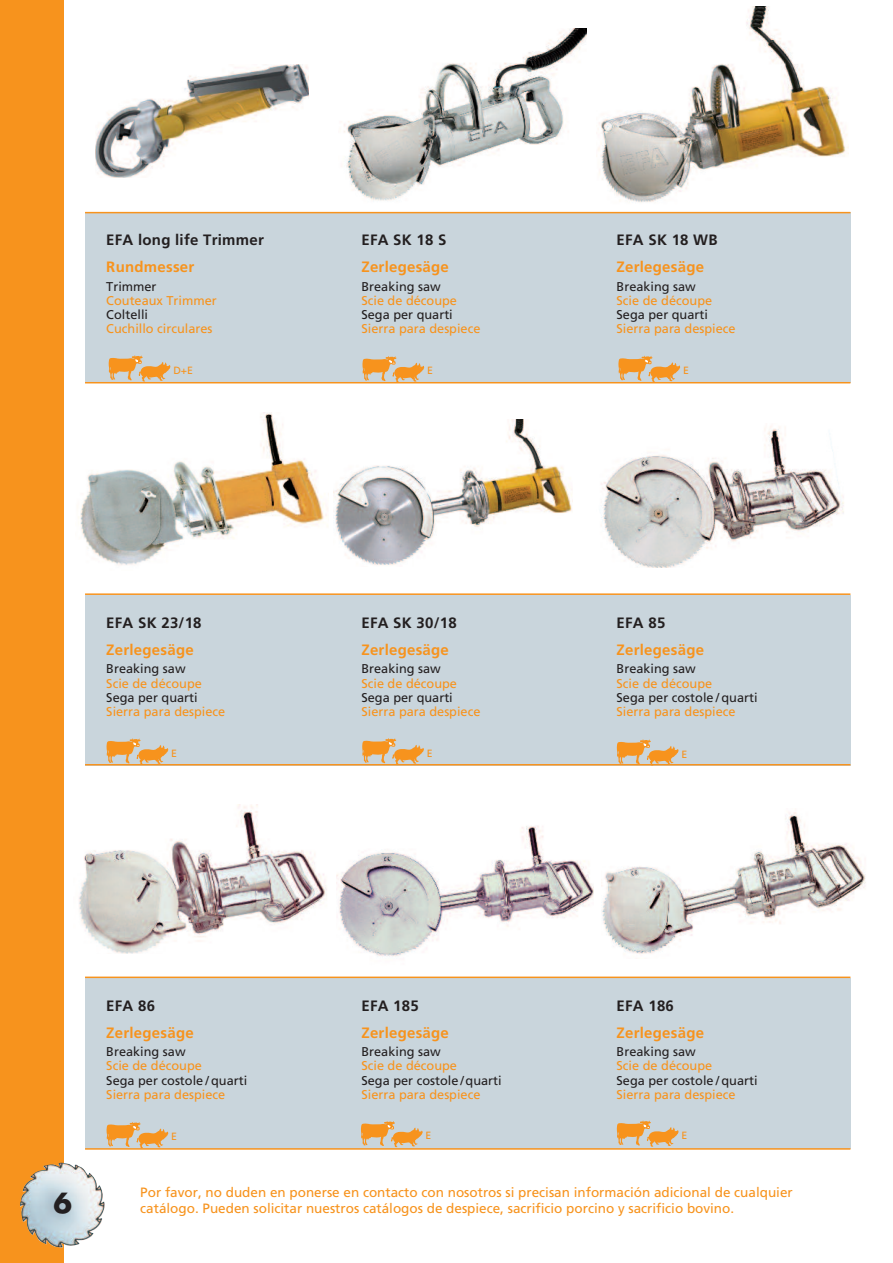
<style>
.page{position:relative;width:893px;height:1263px;background:#fff}
.page>*{position:absolute;margin:0;border:0;box-sizing:border-box;transform-origin:0 0}
.t1{font:700 27px "Futura";color:#231f20}
.t2{font:700 15px "Frutiger";letter-spacing:.015em;color:#f7931d}
.t3{font:700 15px "Frutiger";letter-spacing:.015em;color:#231f20}
.t4{font:13.5px/16.5px "Frutiger";color:#f7931d}
.t5{font:12.75px "Frutiger";color:#f7931d}
.t6{font:12.75px "Frutiger";color:#231f20}
.t7{font:10.5px "Frutiger";color:#f7931d}
</style>
<div class="page">
<div style="left:85px;top:213px;width:765px;height:170px;background:#c9d5dc"></div>
<div style="left:0;top:0;width:64px;height:1263px;background:#f7931d"></div>
<hr style="left:85px;top:382px;width:765px;height:1px;background:#f7931d">
<div style="left:85px;top:978px;width:765px;height:170px;background:#c9d5dc"></div>
<hr style="left:85px;top:976px;width:765px;height:2px;background:#f7931d">
<img style="left:333px;top:420px;width:239px;height:145px">
<img style="left:601px;top:426px;width:243px;height:142px">
<img style="left:79px;top:804px;width:248px;height:149px">
<div style="left:85px;top:595px;width:765px;height:170px;background:#c9d5dc"></div>
<hr style="left:85px;top:593px;width:765px;height:2px;background:#f7931d">
<hr style="left:85px;top:764px;width:765px;height:1px;background:#f7931d">
<img style="left:598px;top:7px;width:250px;height:196px">
<img style="left:78px;top:412px;width:250px;height:153px">
<img style="left:336px;top:826px;width:258px;height:131px">
<img style="left:20px;top:1162px;width:85px;height:86px">
<img style="left:601px;top:812px;width:265px;height:142px">
<hr style="left:85px;top:212px;width:765px;height:1px;background:#f7931d">
<hr style="left:85px;top:1148px;width:765px;height:2px;background:#f7931d">
<svg style="left:106px;top:738px;width:63px;height:26px"></svg>
<svg style="left:362px;top:738px;width:62px;height:26px"></svg>
<svg style="left:617px;top:739px;width:62px;height:25px"></svg>
<svg style="left:106px;top:1122px;width:63px;height:26px"></svg>
<svg style="left:361px;top:1121px;width:62px;height:26px"></svg>
<svg style="left:617px;top:1120px;width:62px;height:27px"></svg>
<img style="left:344px;top:29px;width:242px;height:172px">
<svg style="left:362px;top:356px;width:62px;height:26px"></svg>
<svg style="left:618px;top:356px;width:62px;height:26px"></svg>
<img style="left:96px;top:65px;width:213px;height:113px">
<svg style="left:109px;top:355px;width:62px;height:26px"></svg>
<p class="t3" style="left:106px;top:234px;width:159px">EFA long life Trimmer</p>
<p class="t2" style="left:106px;top:261px;width:90px">Rundmesser</p>
<p class="t6" style="left:106px;top:281px;width:52px">Trimmer</p>
<p class="t5" style="left:106px;top:295px;width:112px">Couteaux Trimmer</p>
<p class="t6" style="left:106px;top:310px;width:43px">Coltelli</p>
<p class="t5" style="left:106px;top:324px;width:108px">Cuchillo circulares</p>
<p class="t3" style="left:361px;top:234px;width:87px">EFA SK 18 S</p>
<p class="t2" style="left:361px;top:261px;width:89px">Zerlegesäge</p>
<p class="t6" style="left:361px;top:281px;width:81px">Breaking saw</p>
<p class="t5" style="left:361px;top:295px;width:97px">Scie de découpe</p>
<p class="t6" style="left:361px;top:310px;width:93px">Sega per quarti</p>
<p class="t5" style="left:361px;top:324px;width:121px">Sierra para despiece</p>
<p class="t3" style="left:617px;top:234px;width:103px">EFA SK 18 WB</p>
<p class="t2" style="left:617px;top:261px;width:89px">Zerlegesäge</p>
<p class="t6" style="left:617px;top:281px;width:81px">Breaking saw</p>
<p class="t5" style="left:617px;top:295px;width:97px">Scie de découpe</p>
<p class="t6" style="left:617px;top:310px;width:93px">Sega per quarti</p>
<p class="t5" style="left:617px;top:324px;width:121px">Sierra para despiece</p>
<p class="t7" style="left:173px;top:366px;width:21px">D+E</p>
<p class="t7" style="left:427px;top:367px;width:7px">E</p>
<p class="t7" style="left:683px;top:366px;width:7px">E</p>
<p class="t3" style="left:106px;top:617px;width:97px">EFA SK 23/18</p>
<p class="t2" style="left:106px;top:644px;width:89px">Zerlegesäge</p>
<p class="t6" style="left:106px;top:664px;width:81px">Breaking saw</p>
<p class="t5" style="left:106px;top:678px;width:97px">Scie de découpe</p>
<p class="t6" style="left:106px;top:692px;width:93px">Sega per quarti</p>
<p class="t5" style="left:106px;top:706px;width:121px">Sierra para despiece</p>
<p class="t3" style="left:361px;top:617px;width:97px">EFA SK 30/18</p>
<p class="t2" style="left:361px;top:644px;width:89px">Zerlegesäge</p>
<p class="t6" style="left:361px;top:664px;width:81px">Breaking saw</p>
<p class="t5" style="left:361px;top:678px;width:97px">Scie de découpe</p>
<p class="t6" style="left:361px;top:692px;width:93px">Sega per quarti</p>
<p class="t5" style="left:361px;top:706px;width:121px">Sierra para despiece</p>
<p class="t3" style="left:617px;top:617px;width:50px">EFA 85</p>
<p class="t2" style="left:617px;top:644px;width:89px">Zerlegesäge</p>
<p class="t6" style="left:617px;top:664px;width:81px">Breaking saw</p>
<p class="t5" style="left:617px;top:678px;width:97px">Scie de découpe</p>
<p class="t6" style="left:617px;top:692px;width:142px">Sega per costole / quarti</p>
<p class="t5" style="left:617px;top:706px;width:121px">Sierra para despiece</p>
<p class="t7" style="left:171px;top:749px;width:7px">E</p>
<p class="t7" style="left:427px;top:749px;width:7px">E</p>
<p class="t7" style="left:681px;top:750px;width:7px">E</p>
<p class="t3" style="left:106px;top:999px;width:50px">EFA 86</p>
<p class="t2" style="left:106px;top:1026px;width:89px">Zerlegesäge</p>
<p class="t6" style="left:106px;top:1046px;width:81px">Breaking saw</p>
<p class="t5" style="left:106px;top:1061px;width:97px">Scie de découpe</p>
<p class="t6" style="left:106px;top:1075px;width:142px">Sega per costole / quarti</p>
<p class="t5" style="left:106px;top:1089px;width:121px">Sierra para despiece</p>
<p class="t3" style="left:361px;top:999px;width:59px">EFA 185</p>
<p class="t2" style="left:361px;top:1026px;width:89px">Zerlegesäge</p>
<p class="t6" style="left:361px;top:1046px;width:81px">Breaking saw</p>
<p class="t5" style="left:361px;top:1061px;width:97px">Scie de découpe</p>
<p class="t6" style="left:361px;top:1075px;width:142px">Sega per costole /quarti</p>
<p class="t5" style="left:361px;top:1089px;width:121px">Sierra para despiece</p>
<p class="t3" style="left:617px;top:999px;width:59px">EFA 186</p>
<p class="t2" style="left:617px;top:1026px;width:89px">Zerlegesäge</p>
<p class="t6" style="left:617px;top:1046px;width:81px">Breaking saw</p>
<p class="t5" style="left:617px;top:1061px;width:97px">Scie de découpe</p>
<p class="t6" style="left:617px;top:1075px;width:142px">Sega per costole / quarti</p>
<p class="t5" style="left:617px;top:1089px;width:121px">Sierra para despiece</p>
<p class="t7" style="left:171px;top:1132px;width:7px">E</p>
<p class="t7" style="left:426px;top:1131px;width:7px">E</p>
<p class="t7" style="left:681px;top:1131px;width:7px">E</p>
<h1 class="t1" style="left:53px;top:1191px;width:20px">6</h1>
<p class="t4" style="left:140px;top:1185px;width:654px">Por favor, no duden en ponerse en contacto con nosotros si precisan información adicional de cualquier catálogo. Pueden solicitar nuestros catálogos de despiece, sacrificio porcino y sacrificio bovino.</p>
</div>
